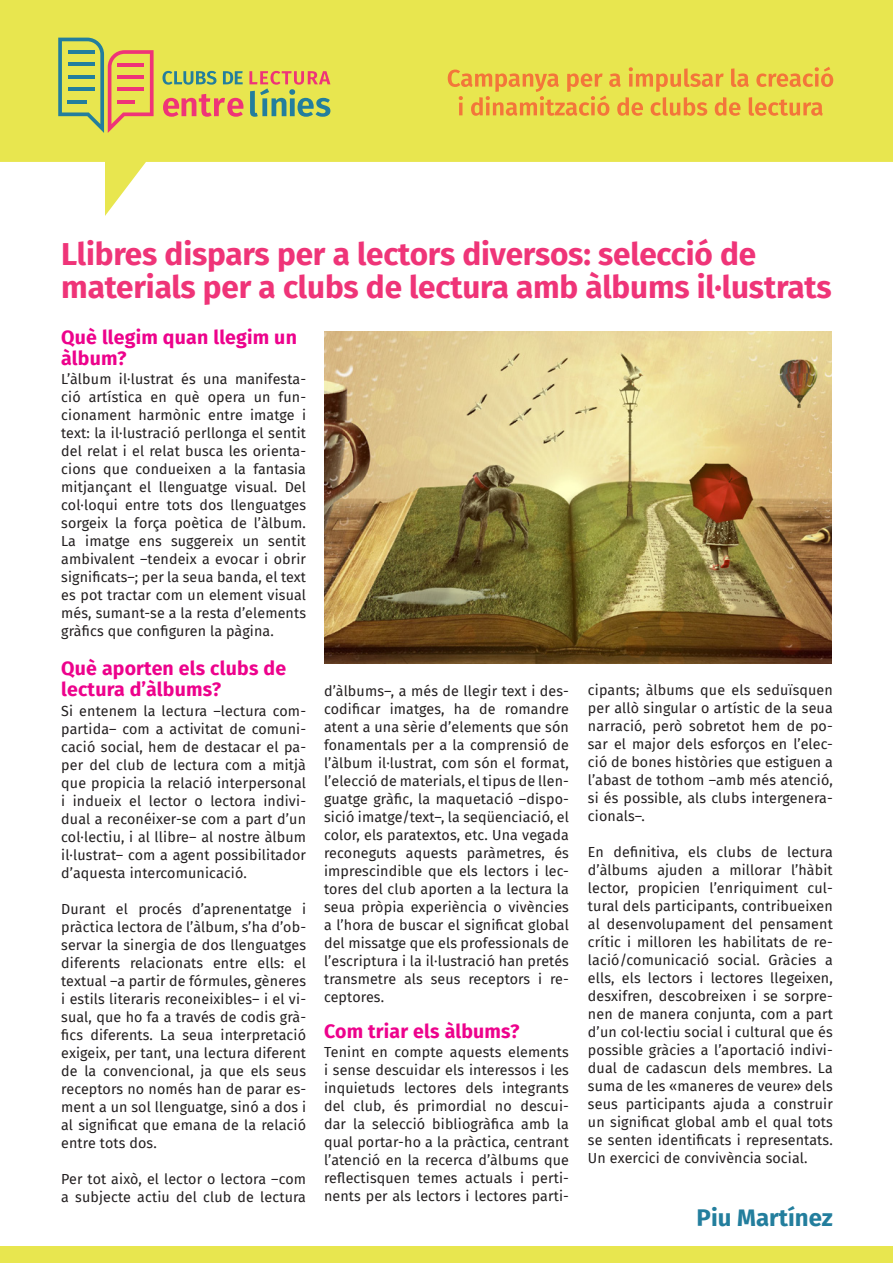
<style>
.page{position:relative;width:893px;height:1263px;background:#fff}
.page>*{position:absolute;margin:0;border:0;box-sizing:border-box;transform-origin:0 0}
.t1{font:700 31.5px "Fira Sans";letter-spacing:-.005em;color:#ef3478}
.t2{font:700 24px "Fira Sans";color:#237e9d}
.t3{font:700 19.5px "Fira Sans";letter-spacing:.01em;color:#ed028c}
.t4{font:14.25px/18px "Fira Sans";letter-spacing:.01em;color:#231f20;text-align:justify}
</style>
<div class="page">
<svg style="left:0;top:0;width:893px;height:216px;fill:#e8e64f"></svg>
<svg style="left:58px;top:38px;width:96px;height:95px"></svg>
<hr style="left:117px;top:63px;width:27px;height:3px;background:#ef3478">
<hr style="left:117px;top:75px;width:27px;height:4px;background:#ef3478">
<hr style="left:117px;top:88px;width:27px;height:3px;background:#ef3478">
<hr style="left:117px;top:100px;width:18px;height:4px;background:#ef3478">
<svg style="left:163px;top:94px;width:80px;height:23px"></svg>
<svg style="left:163px;top:71px;width:53px;height:14px"></svg>
<svg style="left:223px;top:71px;width:20px;height:13px"></svg>
<svg style="left:249px;top:71px;width:81px;height:46px"></svg>
<svg style="left:448px;top:67px;width:385px;height:49px"></svg>
<div style="left:0;top:1246px;width:893px;height:17px;background:#e8e64f"></div>
<img style="left:324px;top:332px;width:508px;height:331px">
<p class="t1" style="left:61px;top:227px;width:696px">Llibres dispars per a lectors diversos: selecció de</p>
<p class="t1" style="left:61px;top:260px;width:772px">materials per a clubs de lectura amb àlbums il·lustrats</p>
<p class="t3" style="left:61px;top:320px;width:237px">Què llegim quan llegim un</p>
<p class="t3" style="left:61px;top:341px;width:67px">àlbum?</p>
<p class="t4" style="left:61px;top:370px;width:246px">L’àlbum il·lustrat és una manifesta&shy;ció artística en què opera un fun&shy;cionament harmònic entre imatge i text: la il·lustració perllonga el sentit del relat i el relat busca les orienta&shy;cions que condueixen a la fantasia mitjançant el llenguatge visual. Del col·loqui entre tots dos llenguatges sorgeix la força poètica de l’àlbum.<br>La imatge ens suggereix un sentit ambivalent –tendeix a evocar i obrir significats–; per la seua banda, el text es pot tractar com un element visual més, sumant-se a la resta d’elements gràfics que configuren la pàgina.</p>
<p class="t3" style="left:61px;top:652px;width:226px">Què aporten els clubs de</p>
<p class="t3" style="left:61px;top:673px;width:161px">lectura d’àlbums?</p>
<p class="t4" style="left:61px;top:701px;width:246px">Si entenem la lectura –lectura com&shy;partida– com a activitat de comuni&shy;cació social, hem de destacar el pa&shy;per del club de lectura com a mitjà que propicia la relació interpersonal i indueix el lector o lectora indivi&shy;dual a reconéixer-se com a part d’un col·lectiu, i al llibre– al nostre àlbum il·lustrat– com a agent possibilitador d’aquesta intercomunicació.</p>
<p class="t4" style="left:61px;top:899px;width:246px">Durant el procés d’aprenentatge i pràctica lectora de l’àlbum, s’ha d’ob&shy;servar la sinergia de dos llenguatges diferents relacionats entre ells: el textual –a partir de fórmules, gèneres i estils literaris reconeixibles– i el vi&shy;sual, que ho fa a través de codis grà&shy;fics diferents. La seua interpretació exigeix, per tant, una lectura diferent de la convencional, ja que els seus receptors no només han de parar es&shy;ment a un sol llenguatge, sinó a dos i al significat que emana de la relació entre tots dos.</p>
<p class="t4" style="left:61px;top:1169px;width:246px">Per tot això, el lector o lectora –com a subjecte actiu del club de lectura</p>
<p class="t4" style="left:588px;top:680px;width:246px">cipants; àlbums que els seduïsquen per allò singular o artístic de la seua narració, però sobretot hem de po&shy;sar el major dels esforços en l’elec&shy;ció de bones històries que estiguen a l’abast de tothom –amb més atenció, si és possible, als clubs intergenera&shy;cionals–.</p>
<p class="t4" style="left:588px;top:842px;width:246px">En definitiva, els clubs de lectura d’àlbums ajuden a millorar l’hàbit lector, propicien l’enriquiment cul&shy;tural dels participants, contribueixen al desenvolupament del pensament crític i milloren les habilitats de re&shy;lació/comunicació social. Gràcies a ells, els lectors i lectores llegeixen, desxifren, descobreixen i se sorpre&shy;nen de manera conjunta, com a part d’un col·lectiu social i cultural que és possible gràcies a l’aportació indivi&shy;dual de cadascun dels membres. La suma de les «maneres de veure» dels seus participants ajuda a construir un significat global amb el qual tots se senten identificats i representats.<br>Un exercici de convivència social.</p>
<p class="t4" style="left:324px;top:681px;width:246px">d’àlbums–, a més de llegir text i des&shy;codificar imatges, ha de romandre atent a una sèrie d’elements que són fonamentals per a la comprensió de l’àlbum il·lustrat, com són el format, l’elecció de materials, el tipus de llen&shy;guatge gràfic, la maquetació –dispo&shy;sició imatge/text–, la seqüenciació, el color, els paratextos, etc. Una vegada reconeguts aquests paràmetres, és imprescindible que els lectors i lec&shy;tores del club aporten a la lectura la seua pròpia experiència o vivències a l’hora de buscar el significat global del missatge que els professionals de l’escriptura i la il·lustració han pretés transmetre als seus receptors i re&shy;ceptores.</p>
<p class="t3" style="left:324px;top:1015px;width:197px">Com triar els àlbums?</p>
<p class="t4" style="left:324px;top:1043px;width:246px">Tenint en compte aquests elements i sense descuidar els interessos i les inquietuds lectores dels integrants del club, és primordial no descui&shy;dar la selecció bibliogràfica amb la qual portar-ho a la pràctica, centrant l’atenció en la recerca d’àlbums que reflectisquen temes actuals i perti&shy;nents per als lectors i lectores parti-</p>
<p class="t2" style="left:697px;top:1198px;width:138px">Piu Martínez</p>
</div>
